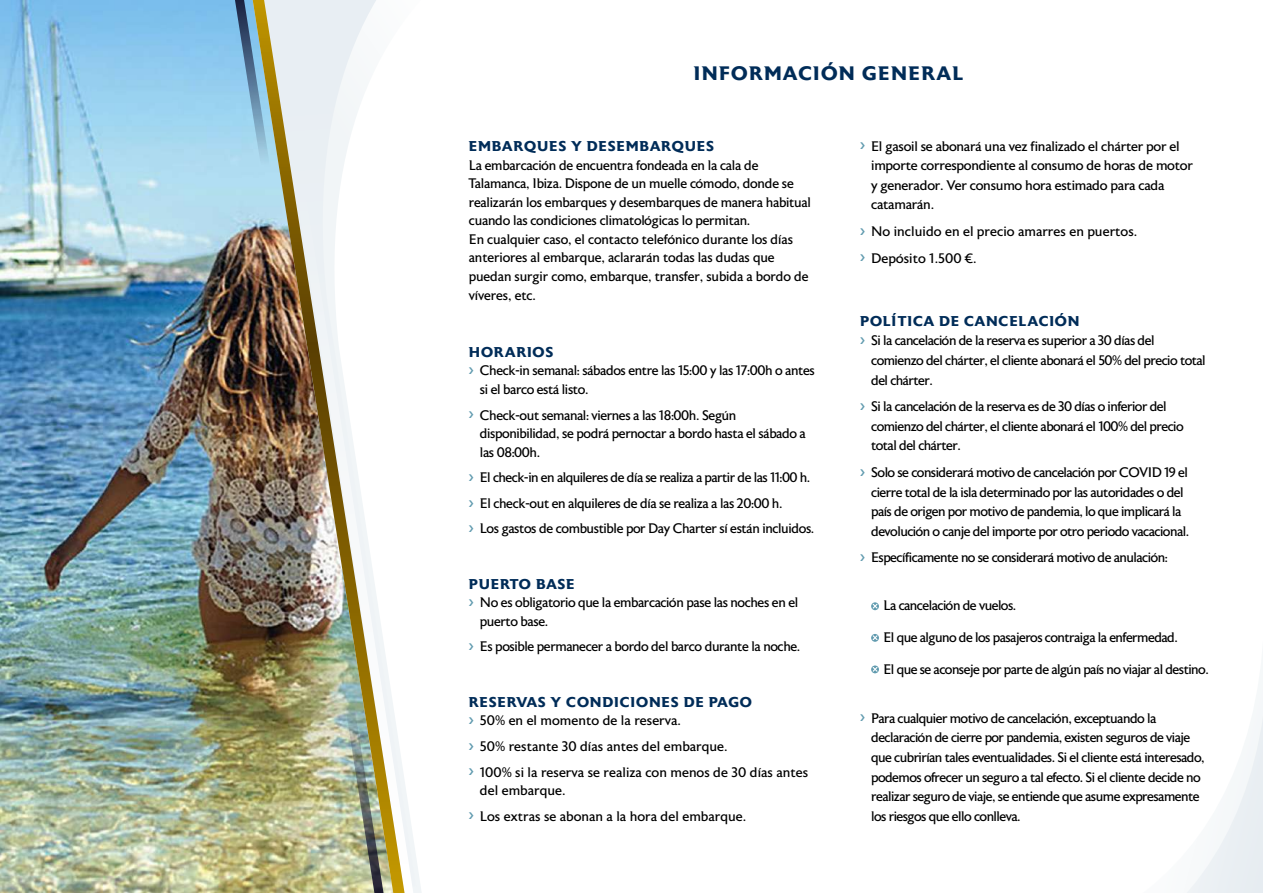
<style>
.page{position:relative;width:1263px;height:893px;background:#fff}
.page>*{position:absolute;margin:0;border:0;box-sizing:border-box;transform-origin:0 0}
.t1{font:700 19.5px "Astoria";letter-spacing:.07em;color:#002c58}
.t2{font:700 14.25px "Astoria";letter-spacing:.06em;color:#002c58}
.t3{font:13.8px/19.5px "Astoria";letter-spacing:-.03em;color:#000}
.t4{font:13.8px/25.7px "Astoria";color:#000}
.s1{font-family:"Catamaran";font-weight:100}
</style>
<div class="page">
<img style="left:0;top:0;width:253px;height:893px">
<svg style="left:405px;top:787px;width:16px;height:106px"></svg>
<img style="left:253px;top:0;width:152px;height:893px">
<img style="left:226px;top:0;width:87px;height:435px">
<img style="left:315px;top:522px;width:83px;height:371px">
<svg style="left:1187px;top:698px;width:76px;height:195px"></svg>
<svg style="left:871px;top:603px;width:7px;height:7px"></svg>
<svg style="left:871px;top:634px;width:7px;height:7px"></svg>
<svg style="left:871px;top:666px;width:7px;height:7px"></svg>
<h1 class="t1" style="left:694px;top:61px;width:270px">INFORMACIÓN GENERAL</h1>
<p class="t2" style="left:469px;top:138px;width:247px">EMBARQUES Y DESEMBARQUES</p>
<p class="t3" style="left:469px;top:156px;width:344px;line-height:18.6px">La embarcación de encuentra fondeada en la cala de Talamanca, Ibiza. Dispone de un muelle cómodo, donde se realizarán los embarques y desembarques de manera habitual cuando las condiciones climatológicas lo permitan.<br>En cualquier caso, el contacto telefónico durante los días anteriores al embarque, aclararán todas las dudas que puedan surgir como, embarque, transfer, subida a bordo de víveres, etc.</p>
<p class="t2" style="left:469px;top:344px;width:86px">HORARIOS</p>
<p class="t3" style="left:480px;top:362px;width:336px;line-height:18.6px">Check-in semanal: sábados entre las 15:00 y las 17:00h o antes si el barco está listo.</p>
<p class="t3" style="left:480px;top:406px;width:327px;line-height:18.6px">Check-out semanal: viernes a las 18:00h. Según disponibilidad, se podrá pernoctar a bordo hasta el sábado a las 08:00h.</p>
<p class="t3" style="left:480px;top:465px;width:336px;line-height:25.7px">El check-in en alquileres de día se realiza a partir de las 11:00 h.<br>El check-out en alquileres de día se realiza a las 20:00 h.<br>Los gastos de combustible por Day Charter sí están incluidos.</p>
<p class="t2" style="left:469px;top:576px;width:107px">PUERTO BASE</p>
<p class="t3" style="left:480px;top:594px;width:320px;line-height:18.6px">No es obligatorio que la embarcación pase las noches en el puerto base.</p>
<p class="t3" style="left:480px;top:637px;width:322px">Es posible permanecer a bordo del barco durante la noche.</p>
<p class="t2" style="left:469px;top:694px;width:284px">RESERVAS Y CONDICIONES DE PAGO</p>
<p class="t4" style="left:480px;top:708px;width:330px">50% en el momento de la reserva.<br>50% restante 30 días antes del embarque.<br>100% si la reserva se realiza con menos de 30 días antes</p>
<p class="t4" style="left:480px;top:778px;width:268px">del embarque.<br>Los extras se abonan a la hora del embarque.</p>
<p class="t3" style="left:871px;top:137px;width:323px">El gasoil se abonará una vez finalizado el chárter por el importe correspondiente al consumo de horas de motor y generador. Ver consumo hora estimado para cada catamarán.</p>
<p class="t4" style="left:871px;top:218px;width:268px;line-height:26.7px">No incluido en el precio amarres en puertos.<br>Depósito 1.500 <span class="s1">€</span>.</p>
<p class="t2" style="left:860px;top:313px;width:221px">POLÍTICA DE CANCELACIÓN</p>
<p class="t3" style="left:871px;top:331px;width:336px">Si la cancelación de la reserva es superior a 30 días del comienzo del chárter, el cliente abonará el 50% del precio total del chárter.</p>
<p class="t3" style="left:871px;top:397px;width:314px">Si la cancelación de la reserva es de 30 días o inferior del comienzo del chárter, el cliente abonará el 100% del precio total del chárter.</p>
<p class="t3" style="left:871px;top:463px;width:319px">Solo se considerará motivo de cancelación por COVID 19 el cierre total de la isla determinado por las autoridades o del país de origen por motivo de pandemia, lo que implicará la devolución o canje del importe por otro periodo vacacional.</p>
<p class="t3" style="left:871px;top:548px;width:298px">Específicamente no se considerará motivo de anulación:</p>
<p class="t3" style="left:883px;top:596px;width:134px">La cancelación de vuelos.</p>
<p class="t3" style="left:883px;top:628px;width:296px">El que alguno de los pasajeros contraiga la enfermedad.</p>
<p class="t3" style="left:883px;top:660px;width:327px">El que se aconseje por parte de algún país no viajar al destino.</p>
<p class="t3" style="left:871px;top:709px;width:335px">Para cualquier motivo de cancelación, exceptuando la declaración de cierre por pandemia, existen seguros de viaje que cubrirían tales eventualidades. Si el cliente está interesado, podemos ofrecer un seguro a tal efecto. Si el cliente decide no realizar seguro de viaje, se entiende que asume expresamente los riesgos que ello conlleva.</p>
</div>
